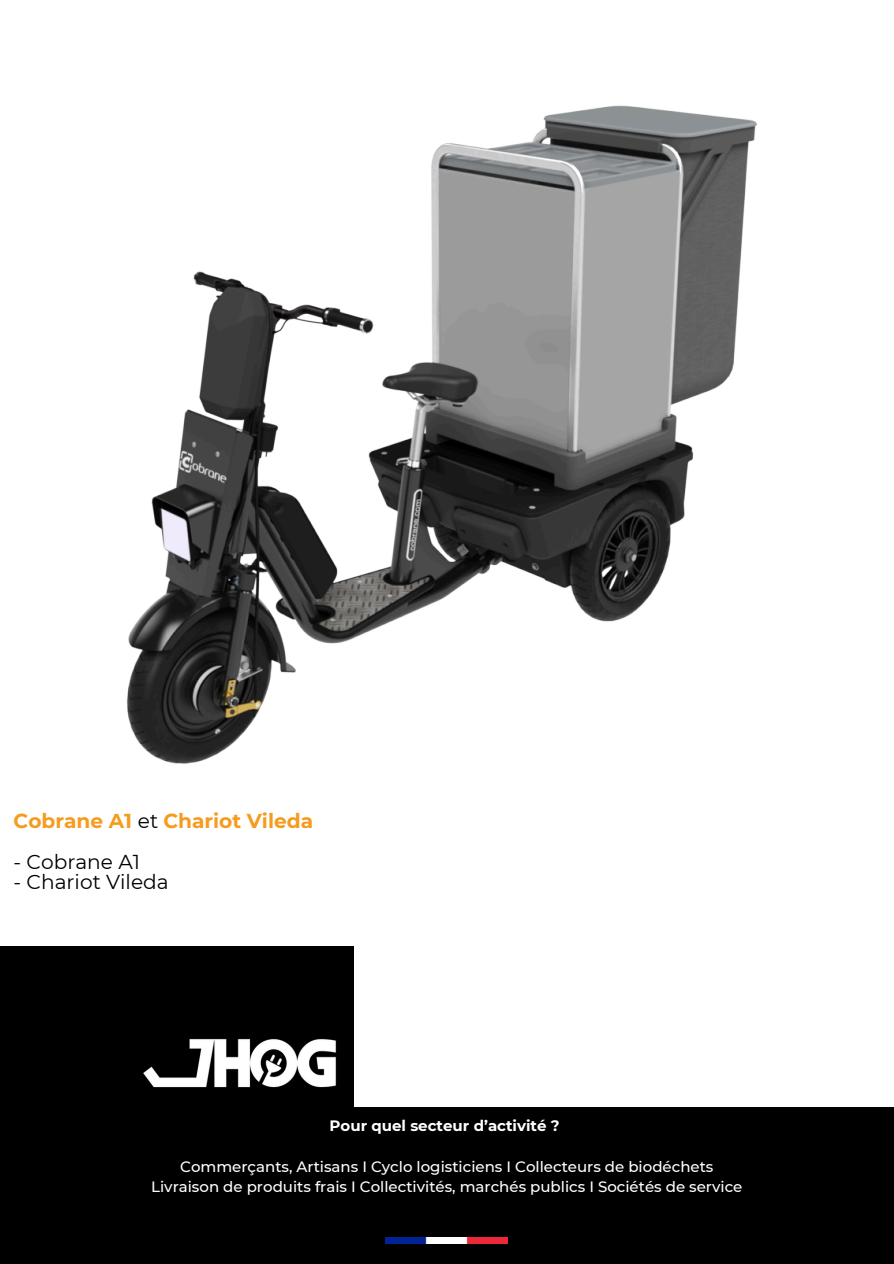
<style>
.page{position:relative;width:894px;height:1264px;background:#fff}
.page>*{position:absolute;margin:0;border:0;box-sizing:border-box;transform-origin:0 0}
.t1{font:700 20.1px "Montserrat";color:#f59b1e}
.t2{font:20.1px "Montserrat";color:#000}
.t3{font:500 15px "Montserrat";color:#fff}
.t4{font:700 15px "Montserrat";color:#fff}
.s1{font-weight:400;color:#000}
</style>
<div class="page">
<img style="left:127px;top:105px;width:630px;height:659px">
<div style="left:0;top:946px;width:354px;height:161px;background:#000"></div>
<img style="left:143px;top:1039px;width:194px;height:49px">
<div style="left:0;top:1107px;width:893px;height:156px;background:#000"></div>
<img style="left:386px;top:1237px;width:121px;height:6px">
<h1 class="t1" style="left:14px;top:808px;width:301px">Cobrane A1 <span class="s1">et</span> Chariot Vileda</h1>
<p class="t2" style="left:14px;top:849px;width:128px">- Cobrane A1</p>
<p class="t2" style="left:14px;top:869px;width:156px">- Chariot Vileda</p>
<p class="t4" style="left:329px;top:1116px;width:231px">Pour quel secteur d’activité ?</p>
<p class="t3" style="left:180px;top:1157px;width:534px">Commerçants, Artisans I Cyclo logisticiens I Collecteurs de biodéchets</p>
<p class="t3" style="left:151px;top:1177px;width:592px">Livraison de produits frais I Collectivités, marchés publics I Sociétés de service</p>
</div>
